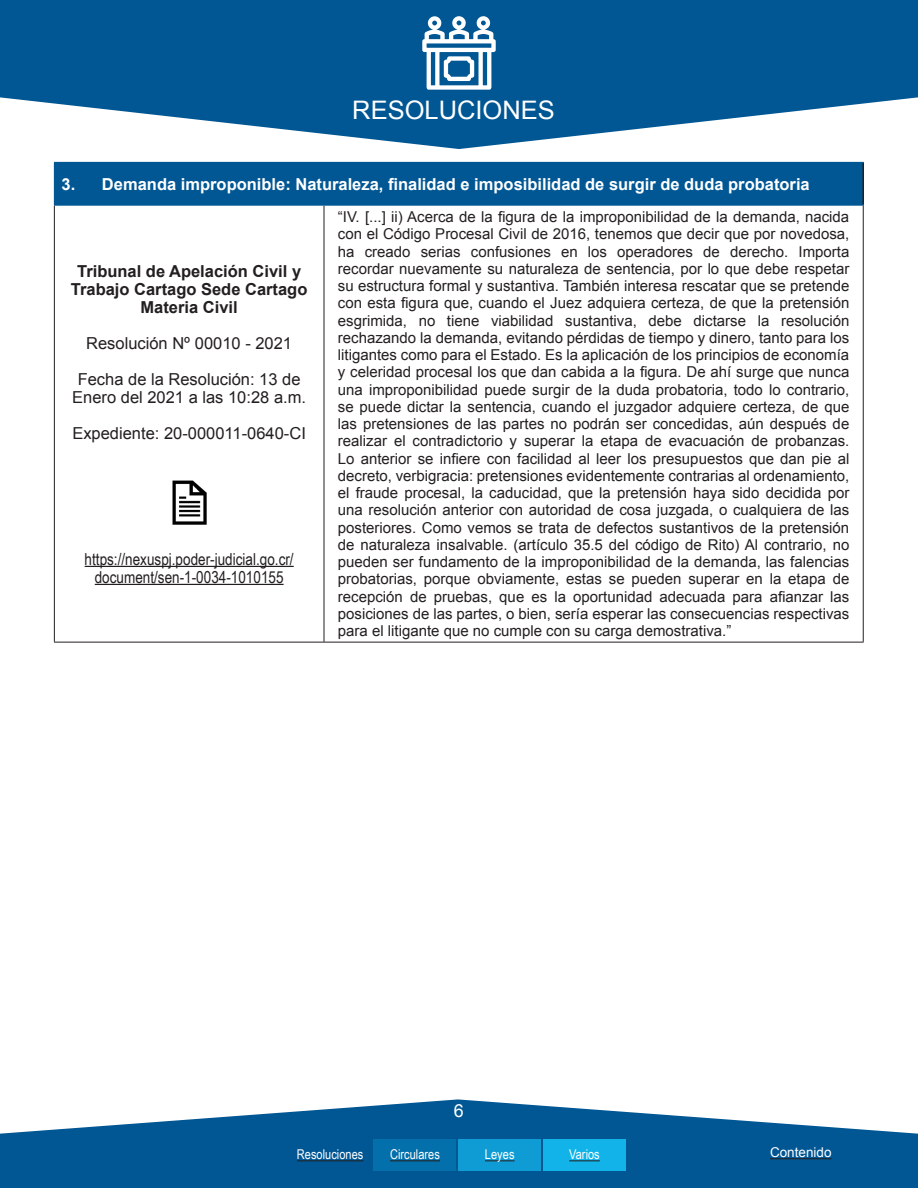
<style>
.page{position:relative;width:918px;height:1188px;background:#fff}
.page>*{position:absolute;margin:0;border:0;box-sizing:border-box;transform-origin:0 0}
.t1{font:25.5px "Arial";color:#fff}
.t2{font:18px "Arial";color:#fff}
.TEXTO_TAB{font:16.5px/18px "Arial";color:#231f20;text-align:center}
.TEXTO_TAB-2{font:700 16.5px "Arial";color:#fff}
.TEXTO_NORMAL{font:16.5px/18px "Arial Narrow";color:#231f20;text-align:center}
.TEXTO_TAB-3{font:700 16.5px/18px "Arial";color:#231f20;text-align:center}
.Texto_columnas{font:15px/17.2px "Arial";color:#231f20;text-align:justify}
.t3{font:13.5px "Arial Narrow";color:#fff}
.t4{font:13.5px "Arial";color:#fff}
</style>
<div class="page">
<svg style="left:0;top:0;width:918px;height:149px;fill:#005794"></svg>
<svg style="left:422px;top:16px;width:74px;height:74px"></svg>
<svg style="left:0;top:1099px;width:918px;height:89px;fill:#005794"></svg>
<div style="left:374px;top:1139px;width:82px;height:31px;background:#0370ab"></div>
<div style="left:458px;top:1139px;width:83px;height:31px;background:#0f9cd4"></div>
<div style="left:289px;top:1139px;width:83px;height:31px;background:#005794"></div>
<div style="left:543px;top:1139px;width:83px;height:31px;background:#12b3e8"></div>
<hr style="left:390px;top:1160px;width:50px;height:1px;background:#231f20">
<hr style="left:485px;top:1160px;width:30px;height:1px;background:#231f20">
<hr style="left:297px;top:1160px;width:66px;height:1px;background:#231f20">
<hr style="left:569px;top:1160px;width:31px;height:1px;background:#231f20">
<hr style="left:770px;top:1158px;width:62px;height:1px;background:#231f20">
<div style="left:54px;top:162px;width:809px;height:43px;background:#005794"></div>
<hr style="left:862px;top:163px;width:2px;height:42px;background:#231f20">
<hr style="left:863px;top:206px;width:1px;height:436px;background:#231f20">
<hr style="left:324px;top:642px;width:540px;height:1px;background:#231f20">
<hr style="left:54px;top:206px;width:1px;height:436px;background:#231f20">
<hr style="left:324px;top:206px;width:1px;height:436px;background:#231f20">
<hr style="left:54px;top:642px;width:270px;height:1px;background:#231f20">
<hr style="left:324px;top:162px;width:540px;height:1px;background:#005794">
<hr style="left:54px;top:205px;width:270px;height:1px;background:#005794">
<hr style="left:324px;top:205px;width:540px;height:1px;background:#005794">
<hr style="left:85px;top:566px;width:209px;height:1px;background:#231f20">
<hr style="left:95px;top:584px;width:189px;height:1px;background:#231f20">
<img style="left:172px;top:480px;width:35px;height:45px">
<h1 class="t1" style="left:352px;top:93px;width:204px">RESOLUCIONES</h1>
<p class="TEXTO_TAB-2" style="left:62px;top:173px;width:750px">3. Demanda improponible: Naturaleza, finalidad e imposibilidad de surgir de duda probatoria</p>
<p class="TEXTO_TAB-3" style="left:71px;top:262px;width:238px">Tribunal de Apelación Civil y<br>Trabajo Cartago Sede Cartago<br>Materia Civil</p>
<p class="TEXTO_TAB" style="left:86px;top:334px;width:207px">Resolución Nº 00010 - 2021</p>
<p class="TEXTO_TAB" style="left:72px;top:370px;width:235px">Fecha de la Resolución: 13 de<br>Enero del 2021 a las 10:28 a.m.</p>
<p class="TEXTO_TAB" style="left:72px;top:424px;width:235px">Expediente: 20-000011-0640-CI</p>
<p class="TEXTO_NORMAL" style="left:85px;top:549px;width:211px">https://nexuspj.poder-judicial.go.cr/ document/sen-1-0034-1010155</p>
<p class="Texto_columnas" style="left:338px;top:208px;width:513px">“IV. [...] ii) Acerca de la figura de la improponibilidad de la demanda, nacida con el Código Procesal Civil de 2016, tenemos que decir que por novedosa, ha creado serias confusiones en los operadores de derecho. Importa recordar nuevamente su naturaleza de sentencia, por lo que debe respetar su estructura formal y sustantiva. También interesa rescatar que se pretende con esta figura que, cuando el Juez adquiera certeza, de que la pretensión esgrimida, no tiene viabilidad sustantiva, debe dictarse la resolución rechazando la demanda, evitando pérdidas de tiempo y dinero, tanto para los litigantes como para el Estado. Es la aplicación de los principios de economía y celeridad procesal los que dan cabida a la figura. De ahí surge que nunca una improponibilidad puede surgir de la duda probatoria, todo lo contrario, se puede dictar la sentencia, cuando el juzgador adquiere certeza, de que las pretensiones de las partes no podrán ser concedidas, aún después de realizar el contradictorio y superar la etapa de evacuación de probanzas.<br>Lo anterior se infiere con facilidad al leer los presupuestos que dan pie al decreto, verbigracia: pretensiones evidentemente contrarias al ordenamiento, el fraude procesal, la caducidad, que la pretensión haya sido decidida por una resolución anterior con autoridad de cosa juzgada, o cualquiera de las posteriores. Como vemos se trata de defectos sustantivos de la pretensión de naturaleza insalvable. (artículo 35.5 del código de Rito) Al contrario, no pueden ser fundamento de la improponibilidad de la demanda, las falencias probatorias, porque obviamente, estas se pueden superar en la etapa de recepción de pruebas, que es la oportunidad adecuada para afianzar las posiciones de las partes, o bien, sería esperar las consecuencias respectivas para el litigante que no cumple con su carga demostrativa.”</p>
<p class="t2" style="left:454px;top:1099px;width:12px">6</p>
<p class="t3" style="left:297px;top:1145px;width:68px">Resoluciones</p>
<p class="t3" style="left:390px;top:1145px;width:51px">Circulares</p>
<p class="t3" style="left:485px;top:1145px;width:31px">Leyes</p>
<p class="t3" style="left:569px;top:1145px;width:32px">Varios</p>
<p class="t4" style="left:770px;top:1144px;width:63px">Contenido</p>
</div>
